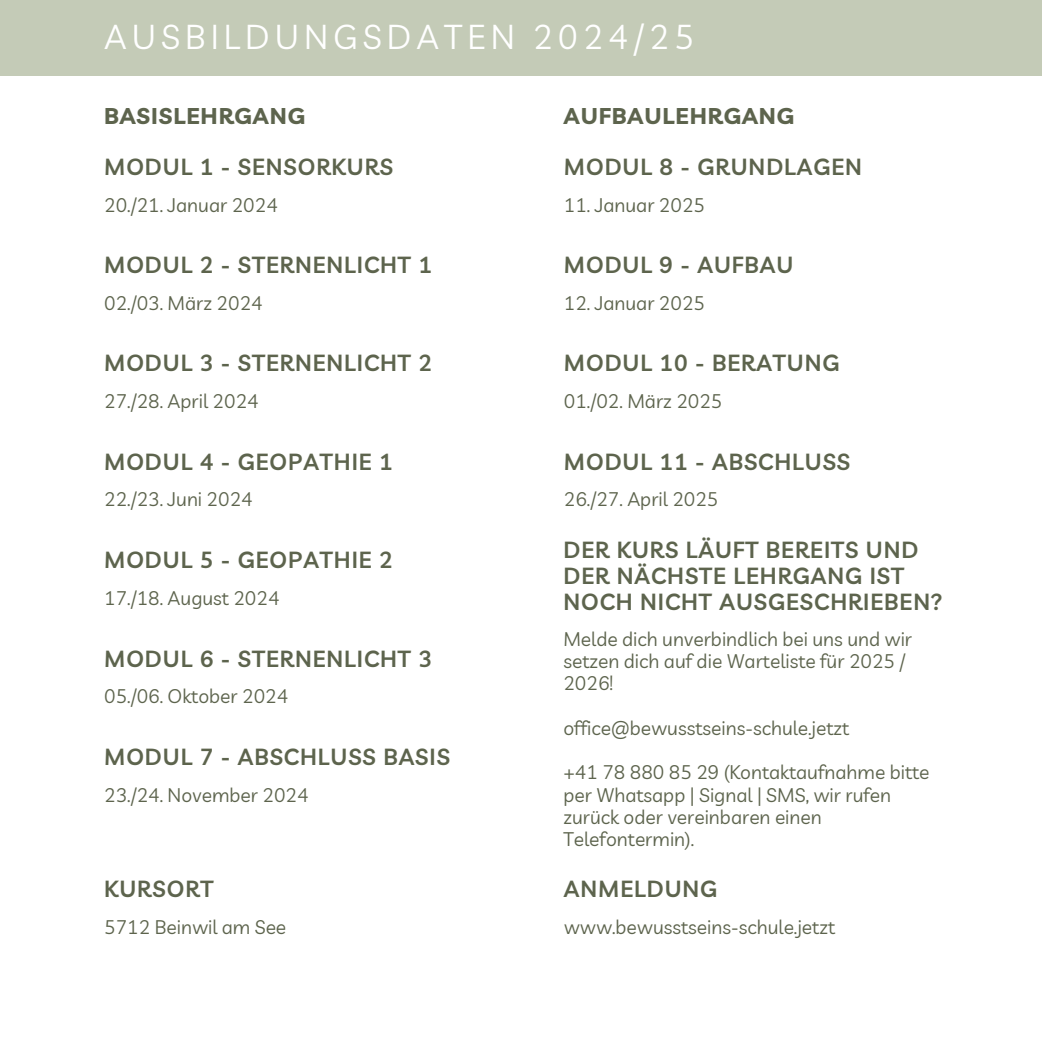
<style>
.page{position:relative;width:1042px;height:1043px;background:#fff}
.page>*{position:absolute;margin:0;border:0;box-sizing:border-box;transform-origin:0 0}
.t1{font:33.6px "Livvic";letter-spacing:.15em;color:#fff}
.t2{font:600 22.75px/26.2px "Livvic";letter-spacing:.04em;color:#5d644d}
.t3{font:700 22.75px "Livvic";letter-spacing:.04em;color:#5d644d}
.t4{font:19.25px/22.2px "Livvic";color:#5d644d}
</style>
<div class="page">
<div style="left:0;top:0;width:1041px;height:76px;background:#c4cbb7"></div>
<p class="t1" style="left:104px;top:15px;width:591px">AUSBILDUNGSDATEN 2024/25</p>
<p class="t3" style="left:104px;top:101px;width:202px">BASISLEHRGANG</p>
<p class="t2" style="left:104px;top:153px;width:290px">MODUL 1 - SENSORKURS</p>
<p class="t4" style="left:104px;top:193px;width:175px">20./21. Januar 2024</p>
<p class="t2" style="left:104px;top:251px;width:329px">MODUL 2 - STERNENLICHT 1</p>
<p class="t4" style="left:104px;top:291px;width:160px">02./03. März 2024</p>
<p class="t2" style="left:104px;top:349px;width:329px">MODUL 3 - STERNENLICHT 2</p>
<p class="t4" style="left:104px;top:389px;width:156px">27./28. April 2024</p>
<p class="t2" style="left:104px;top:448px;width:290px">MODUL 4 - GEOPATHIE 1</p>
<p class="t4" style="left:104px;top:488px;width:150px">22./23. Juni 2024</p>
<p class="t2" style="left:104px;top:546px;width:290px">MODUL 5 - GEOPATHIE 2</p>
<p class="t4" style="left:104px;top:586px;width:177px">17./18. August 2024</p>
<p class="t2" style="left:104px;top:644px;width:329px">MODUL 6 - STERNENLICHT 3</p>
<p class="t4" style="left:104px;top:684px;width:186px">05./06. Oktober 2024</p>
<p class="t2" style="left:104px;top:743px;width:347px">MODUL 7 - ABSCHLUSS BASIS</p>
<p class="t4" style="left:104px;top:783px;width:206px">23./24. November 2024</p>
<p class="t2" style="left:104px;top:874px;width:111px">KURSORT</p>
<p class="t4" style="left:104px;top:914px;width:183px">5712 Beinwil am See</p>
<p class="t3" style="left:563px;top:101px;width:232px">AUFBAULEHRGANG</p>
<p class="t2" style="left:563px;top:153px;width:299px">MODUL 8 - GRUNDLAGEN</p>
<p class="t4" style="left:563px;top:193px;width:143px">11. Januar 2025</p>
<p class="t2" style="left:563px;top:251px;width:231px">MODUL 9 - AUFBAU</p>
<p class="t4" style="left:563px;top:291px;width:143px">12. Januar 2025</p>
<p class="t2" style="left:563px;top:349px;width:277px">MODUL 10 - BERATUNG</p>
<p class="t4" style="left:563px;top:389px;width:160px">01./02. März 2025</p>
<p class="t2" style="left:563px;top:448px;width:288px">MODUL 11 - ABSCHLUSS</p>
<p class="t4" style="left:563px;top:488px;width:156px">26./27. April 2025</p>
<p class="t2" style="left:563px;top:535px;width:381px">DER KURS LÄUFT BEREITS UND<br>DER NÄCHSTE LEHRGANG IST<br>NOCH NICHT AUSGESCHRIEBEN?</p>
<p class="t4" style="left:563px;top:627px;width:350px">Melde dich unverbindlich bei uns und wir setzen dich auf die Warteliste für 2025 /<br>2026!</p>
<p class="t4" style="left:563px;top:716px;width:287px">office@bewusstseins-schule.jetzt</p>
<p class="t4" style="left:563px;top:760px;width:367px">+41 78 880 85 29 (Kontaktaufnahme bitte per Whatsapp | Signal | SMS, wir rufen zurück oder vereinbaren einen<br>Telefontermin).</p>
<p class="t2" style="left:563px;top:874px;width:155px">ANMELDUNG</p>
<p class="t4" style="left:563px;top:914px;width:273px">www.bewusstseins-schule.jetzt</p>
</div>
